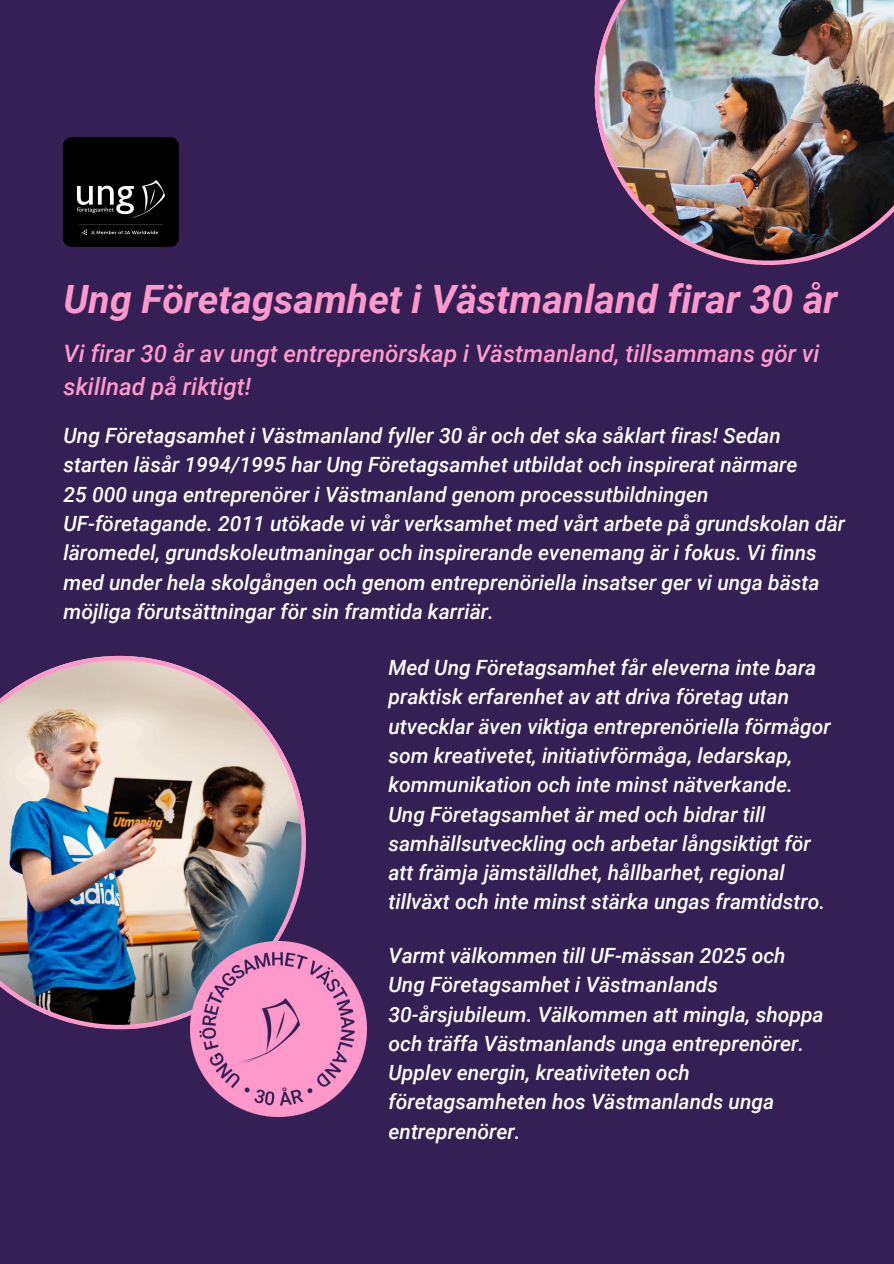
<style>
.page{position:relative;width:894px;height:1264px;background:#fff}
.page>*{position:absolute;margin:0;border:0;box-sizing:border-box;transform-origin:0 0}
.t1{font:italic 700 39px "Roboto";color:#f9c}
.t2{font:italic 500 24px/32.7px "Roboto";color:#f9c}
.t3{font:italic 500 21px/29.2px "Roboto";color:#fff}
</style>
<div class="page">
<div style="left:0;top:0;width:893px;height:1263px;background:#342054"></div>
<img style="left:0;top:656px;width:306px;height:373px">
<img style="left:594px;top:0;width:299px;height:265px">
<img style="left:190px;top:941px;width:176px;height:175px">
<img style="left:63px;top:137px;width:115px;height:109px">
<h1 class="t1" style="left:63px;top:277px;width:775px">Ung Företagsamhet i Västmanland firar 30 år</h1>
<h2 class="t2" style="left:63px;top:337px;width:757px">Vi firar 30 år av ungt entreprenörskap i Västmanland, tillsammans gör vi skillnad på riktigt!</h2>
<p class="t3" style="left:63px;top:421px;width:735px">Ung Företagsamhet i Västmanland fyller 30 år och det ska såklart firas! Sedan starten läsår 1994/1995 har Ung Företagsamhet utbildat och inspirerat närmare</p>
<p class="t3" style="left:63px;top:480px;width:646px">25 000 unga entreprenörer i Västmanland genom processutbildningen</p>
<p class="t3" style="left:63px;top:509px;width:783px">UF-företagande. 2011 utökade vi vår verksamhet med vårt arbete på grundskolan där läromedel, grundskoleutmaningar och inspirerande evenemang är i fokus. Vi finns med under hela skolgången och genom entreprenöriella insatser ger vi unga bästa möjliga förutsättningar för sin framtida karriär.</p>
<p class="t3" style="left:388px;top:653px;width:443px">Med Ung Företagsamhet får eleverna inte bara praktisk erfarenhet av att driva företag utan utvecklar även viktiga entreprenöriella förmågor som kreativetet, initiativförmåga, ledarskap, kommunikation och inte minst nätverkande.<br>Ung Företagsamhet är med och bidrar till samhällsutveckling och arbetar långsiktigt för att främja jämställdhet, hållbarhet, regional tillväxt och inte minst stärka ungas framtidstro.</p>
<p class="t3" style="left:388px;top:941px;width:398px">Varmt välkommen till UF-mässan 2025 och</p>
<p class="t3" style="left:388px;top:970px;width:331px">Ung Företagsamhet i Västmanlands</p>
<p class="t3" style="left:388px;top:999px;width:436px">30-årsjubileum. Välkommen att mingla, shoppa och träffa Västmanlands unga entreprenörer.<br>Upplev energin, kreativiteten och företagsamheten hos Västmanlands unga entreprenörer.</p>
</div>
